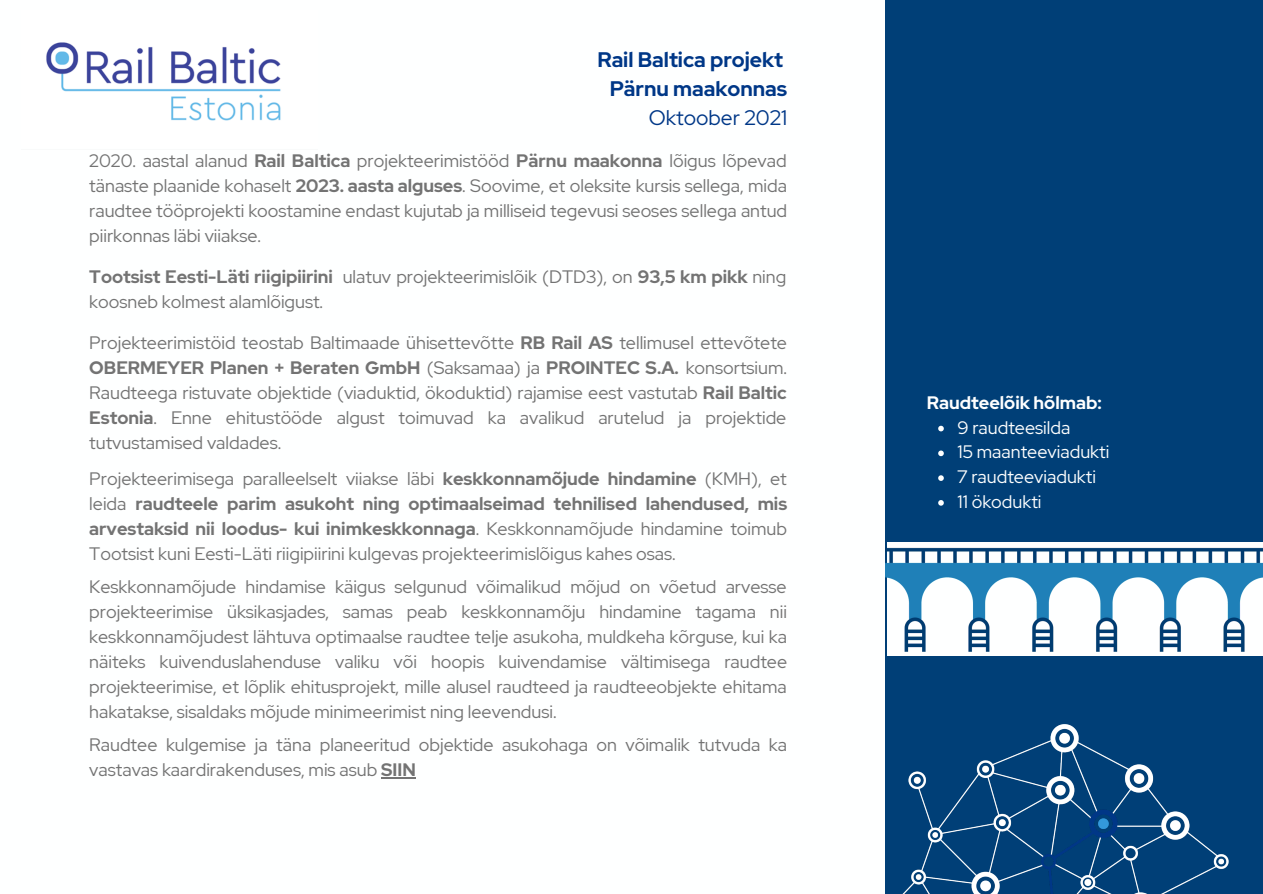
<style>
.page{position:relative;width:1263px;height:894px;background:#fff}
.page>*{position:absolute;margin:0;border:0;box-sizing:border-box;transform-origin:0 0}
.t1{font:700 21px "Red Hat Display";color:#003787}
.t2{font:21px "Red Hat Display";color:#003787}
.t3{font:18px/25px "Red Hat Display";color:#737373;text-align:justify}
.t4{font:18px "Red Hat Display";color:#feffff}
.t5{font:700 18px "Red Hat Display";color:#feffff}
.s1{font-weight:700}
</style>
<div class="page">
<div style="left:885px;top:0;width:378px;height:893px;background:#003f77"></div>
<img style="left:46px;top:42px;width:235px;height:79px">
<hr style="left:381px;top:776px;width:35px;height:2px;background:#737373">
<svg style="left:938px;top:425px;width:6px;height:6px"></svg>
<svg style="left:938px;top:450px;width:6px;height:6px"></svg>
<svg style="left:938px;top:475px;width:6px;height:6px"></svg>
<svg style="left:938px;top:500px;width:6px;height:5px"></svg>
<img style="left:903px;top:724px;width:326px;height:169px">
<img style="left:885px;top:542px;width:378px;height:114px">
<p class="t1" style="left:597px;top:45px;width:187px">Rail Baltica projekt</p>
<p class="t1" style="left:610px;top:75px;width:179px">Pärnu maakonnas</p>
<p class="t2" style="left:649px;top:104px;width:140px">Oktoober 2021</p>
<p class="t3" style="left:89px;top:148px;width:699px">2020. aastal alanud <span class="s1">Rail Baltica</span> projekteerimistööd <span class="s1">Pärnu maakonna</span> lõigus lõpevad tänaste plaanide kohaselt <span class="s1">2023. aasta alguses</span>. Soovime, et oleksite kursis sellega, mida raudtee tööprojekti koostamine endast kujutab ja milliseid tegevusi seoses sellega antud piirkonnas läbi viiakse.</p>
<p class="t3" style="left:89px;top:264px;width:699px"><span class="s1">Tootsist Eesti-Läti riigipiirini</span> ulatuv projekteerimislõik (DTD3), on <span class="s1">93,5 km pikk</span> ning koosneb kolmest alamlõigust.</p>
<p class="t3" style="left:89px;top:330px;width:699px">Projekteerimistöid teostab Baltimaade ühisettevõtte <span class="s1">RB Rail AS</span> tellimusel ettevõtete <span class="s1">OBERMEYER Planen + Beraten GmbH</span> (Saksamaa) ja <span class="s1">PROINTEC S.A.</span> konsortsium.<br>Raudteega ristuvate objektide (viaduktid, ökoduktid) rajamise eest vastutab <span class="s1">Rail Baltic Estonia</span>. Enne ehitustööde algust toimuvad ka avalikud arutelud ja projektide tutvustamised valdades.</p>
<p class="t3" style="left:89px;top:466px;width:699px">Projekteerimisega paralleelselt viiakse läbi <span class="s1">keskkonnamõjude hindamine</span> (KMH), et leida <span class="s1">raudteele parim asukoht ning optimaalseimad tehnilised lahendused, mis arvestaksid nii loodus- kui inimkeskkonnaga</span>. Keskkonnamõjude hindamine toimub Tootsist kuni Eesti-Läti riigipiirini kulgevas projekteerimislõigus kahes osas.</p>
<p class="t3" style="left:89px;top:574px;width:699px">Keskkonnamõjude hindamise käigus selgunud võimalikud mõjud on võetud arvesse projekteerimise üksikasjades, samas peab keskkonnamõju hindamine tagama nii keskkonnamõjudest lähtuva optimaalse raudtee telje asukoha, muldkeha kõrguse, kui ka näiteks kuivenduslahenduse valiku või hoopis kuivendamise vältimisega raudtee projekteerimise, et lõplik ehitusprojekt, mille alusel raudteed ja raudteeobjekte ehitama hakatakse, sisaldaks mõjude minimeerimist ning leevendusi.</p>
<p class="t3" style="left:89px;top:732px;width:699px">Raudtee kulgemise ja täna planeeritud objektide asukohaga on võimalik tutvuda ka vastavas kaardirakenduses, mis asub <span class="s1">SIIN</span></p>
<p class="t5" style="left:927px;top:390px;width:176px">Raudteelõik hõlmab:</p>
<p class="t4" style="left:957px;top:415px;width:114px">9 raudteesilda</p>
<p class="t4" style="left:957px;top:440px;width:153px">15 maanteeviadukti</p>
<p class="t4" style="left:957px;top:464px;width:140px">7 raudteeviadukti</p>
<p class="t4" style="left:957px;top:489px;width:85px">11 ökodukti</p>
</div>
